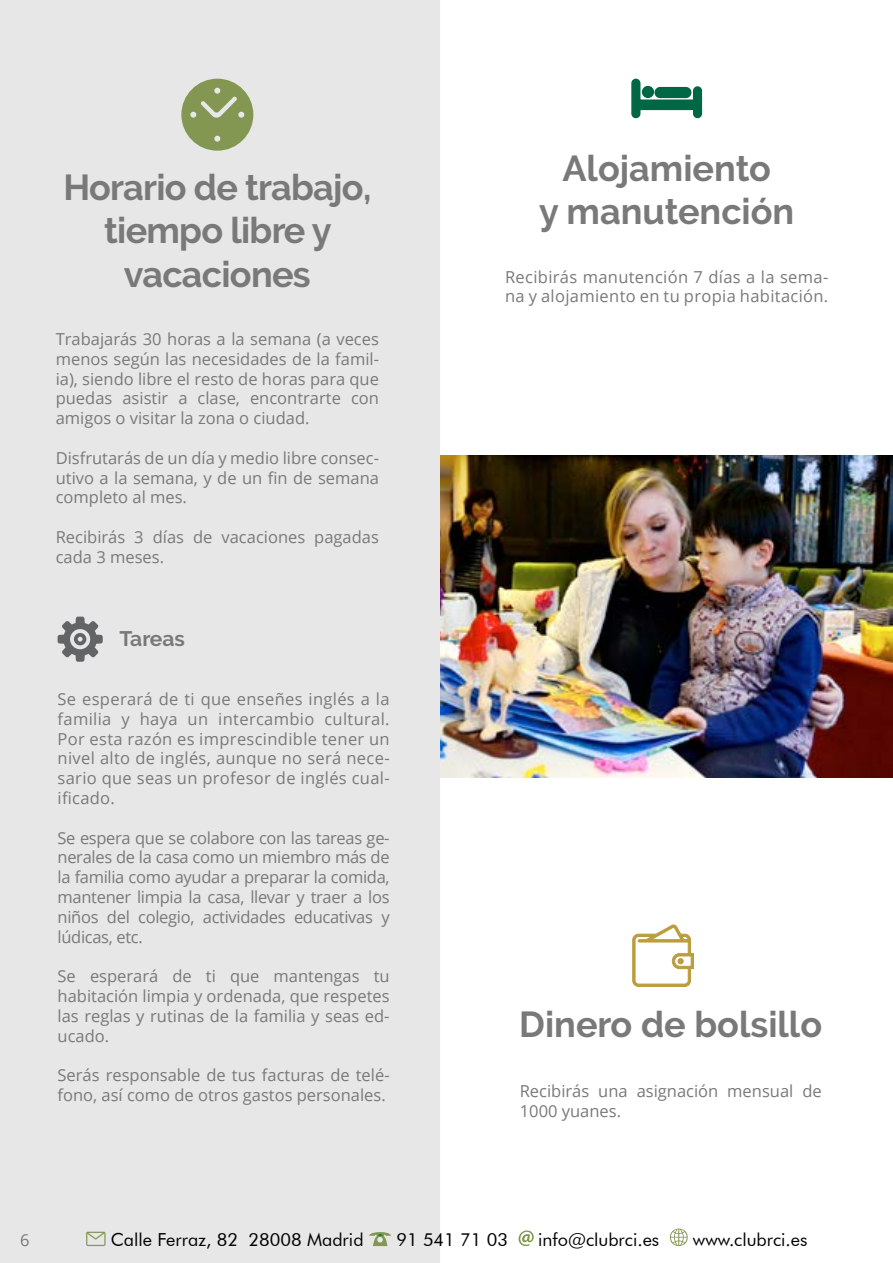
<style>
.page{position:relative;width:893px;height:1263px;background:#fff}
.page>*{position:absolute;margin:0;border:0;box-sizing:border-box;transform-origin:0 0}
.t1{font:700 36px/43.2px "Raleway";letter-spacing:-.015em;color:#797979;text-align:center}
.t2{font:700 21px "Raleway";color:#797979}
.t3{font:18px "Futura BT";color:#000}
.t4{font:16.5px/19.8px "Open Sans";color:#797979;text-align:justify}
.t5{font:16.5px/19.8px "Open Sans";letter-spacing:.02em;color:#797979}
</style>
<div class="page">
<div style="left:0;top:0;width:440px;height:1263px;background:#e7e7e7"></div>
<svg style="left:181px;top:78px;width:73px;height:73px;background:#a1ae7e"></svg>
<svg style="left:631px;top:78px;width:72px;height:41px"></svg>
<div style="left:643px;top:87px;width:10px;height:10px;background:#006745;border-radius:50%"></div>
<div style="left:642px;top:86px;width:12px;height:12px;border:2px solid #006745;border-radius:50%"></div>
<div style="left:655px;top:88px;width:36px;height:9px;background:#006745;border-radius:5px"></div>
<div style="left:654px;top:87px;width:37px;height:11px;border:2px solid #006745;border-radius:5px"></div>
<svg style="left:633px;top:925px;width:61px;height:61px"></svg>
<img style="left:440px;top:455px;width:453px;height:323px">
<svg style="left:58px;top:617px;width:45px;height:45px;background:#a1a1a2"></svg>
<svg style="left:86px;top:1232px;width:20px;height:14px"></svg>
<svg style="left:369px;top:1232px;width:22px;height:14px"></svg>
<svg style="left:519px;top:1230px;width:15px;height:16px"></svg>
<svg style="left:670px;top:1228px;width:18px;height:18px"></svg>
<h1 class="t1" style="left:63px;top:166px;width:309px">Horario de trabajo, tiempo libre y vacaciones</h1>
<p class="t4" style="left:56px;top:329px;width:325px">Trabajarás 30 horas a la semana (a veces menos según las necesidades de la famil&shy;ia), siendo libre el resto de horas para que puedas asistir a clase, encontrarte con amigos o visitar la zona o ciudad.</p>
<p class="t4" style="left:56px;top:447px;width:325px">Disfrutarás de un día y medio libre consec&shy;utivo a la semana, y de un fin de semana completo al mes.</p>
<p class="t4" style="left:56px;top:527px;width:325px">Recibirás 3 días de vacaciones pagadas cada 3 meses.</p>
<p class="t2" style="left:120px;top:627px;width:67px">Tareas</p>
<p class="t4" style="left:58px;top:688px;width:334px">Se esperará de ti que enseñes inglés a la familia y haya un intercambio cultural.<br>Por esta razón es imprescindible tener un nivel alto de inglés, aunque no será nece&shy;sario que seas un profesor de inglés cual&shy;ificado.</p>
<p class="t4" style="left:58px;top:827px;width:334px">Se espera que se colabore con las tareas ge&shy;nerales de la casa como un miembro más de la familia como ayudar a preparar la comida, mantener limpia la casa, llevar y traer a los niños del colegio, actividades educativas y lúdicas, etc.</p>
<p class="t4" style="left:58px;top:966px;width:334px">Se esperará de ti que mantengas tu habitación limpia y ordenada, que respetes las reglas y rutinas de la familia y seas ed&shy;ucado.</p>
<p class="t4" style="left:58px;top:1065px;width:334px">Serás responsable de tus facturas de telé&shy;fono, así como de otros gastos personales.</p>
<h1 class="t1" style="left:539px;top:147px;width:257px">Alojamiento<br>y manutención</h1>
<p class="t5" style="left:505px;top:266px;width:325px">Recibirás manutención 7 días a la sema&shy;na y alojamiento en tu propia habitación.</p>
<h1 class="t1" style="left:519px;top:1002px;width:304px">Dinero de bolsillo</h1>
<p class="t4" style="left:520px;top:1081px;width:303px">Recibirás una asignación mensual de<br>1000 yuanes.</p>
<p class="t4" style="left:20px;top:1230px;width:11px">6</p>
<p class="t3" style="left:111px;top:1229px;width:254px">Calle Ferraz, 82 28008 Madrid</p>
<p class="t3" style="left:396px;top:1229px;width:113px">91 541 71 03</p>
<p class="t3" style="left:538px;top:1229px;width:123px">info@clubrci.es</p>
<p class="t3" style="left:693px;top:1229px;width:116px">www.clubrci.es</p>
</div>
